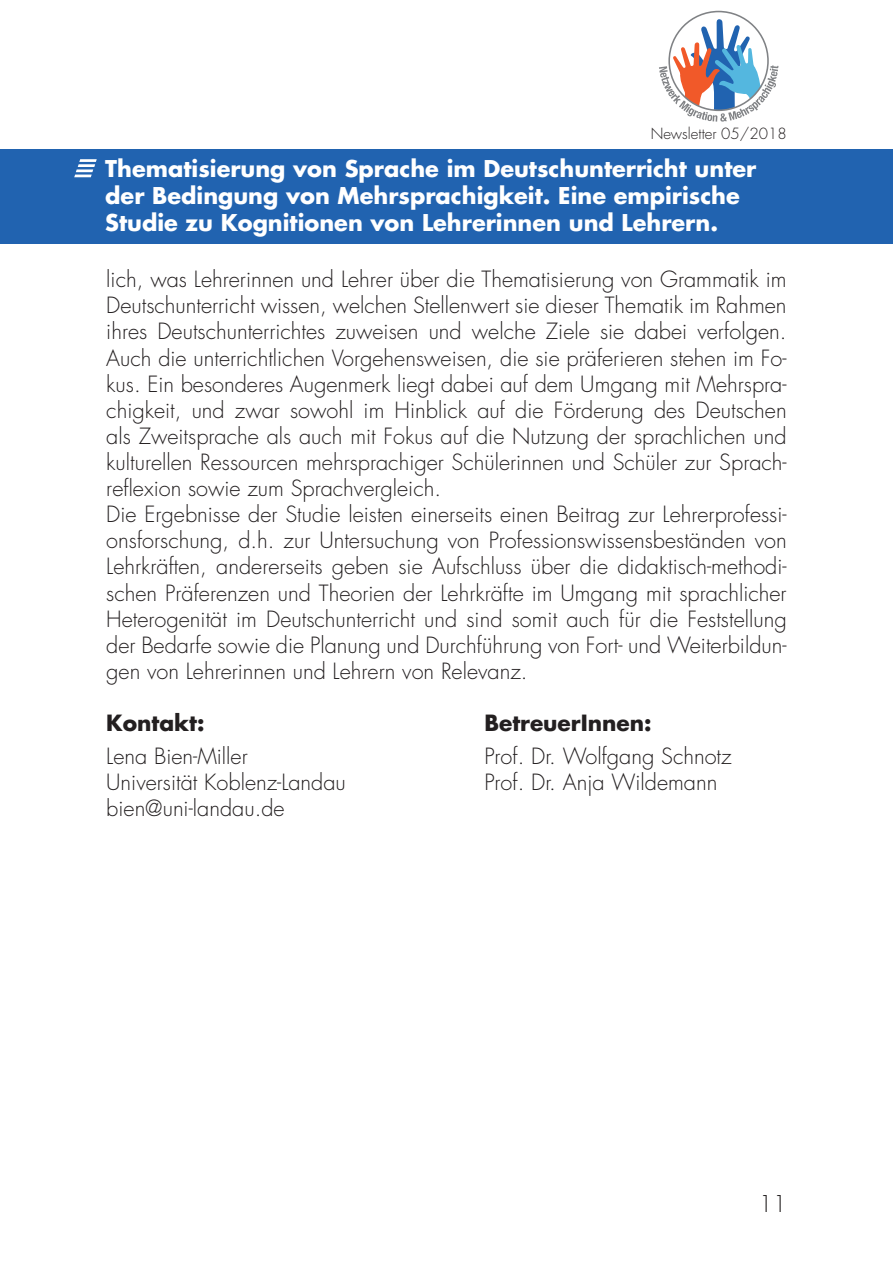
<style>
.page{position:relative;width:893px;height:1263px;background:#fff}
.page>*{position:absolute;margin:0;border:0;box-sizing:border-box;transform-origin:0 0}
.t1{font:700 22.5px/27px "Futura Std";color:#fff}
.t2{font:300 22.5px "Futura Std";color:#231f20}
.t3{font:300 21.75px/26.1px "Futura Std";color:#231f20;text-align:justify}
.t4{font:700 21.75px "Futura Std";color:#231f20}
.t5{font:300 15px "Futura Std";color:#231f20}
</style>
<div class="page">
<svg style="left:659px;top:11px;width:119px;height:111px"></svg>
<div style="left:0;top:149px;width:893px;height:95px;background:#2163b0"></div>
<svg style="left:74px;top:159px;width:23px;height:18px"></svg>
<p class="t5" style="left:651px;top:125px;width:137px">Newsletter 05/2018</p>
<p class="t1" style="left:105px;top:155px;width:653px">Thematisierung von Sprache im Deutschunterricht unter der Bedingung von Mehrsprachigkeit. Eine empirische<br>Studie zu Kognitionen von Lehrerinnen und Lehrern.</p>
<p class="t3" style="left:106px;top:267px;width:682px">lich, was Lehrerinnen und Lehrer über die Thematisierung von Grammatik im Deutschunterricht wissen, welchen Stellenwert sie dieser Thematik im Rahmen ihres Deutschunterrichtes zuweisen und welche Ziele sie dabei verfolgen.<br>Auch die unterrichtlichen Vorgehensweisen, die sie präferieren stehen im Fo&shy;kus. Ein besonderes Augenmerk liegt dabei auf dem Umgang mit Mehrspra&shy;chigkeit, und zwar sowohl im Hinblick auf die Förderung des Deutschen als Zweitsprache als auch mit Fokus auf die Nutzung der sprachlichen und kulturellen Ressourcen mehrsprachiger Schülerinnen und Schüler zur Sprach&shy;reflexion sowie zum Sprachvergleich.</p>
<p class="t3" style="left:106px;top:502px;width:682px">Die Ergebnisse der Studie leisten einerseits einen Beitrag zur Lehrerprofessi&shy;onsforschung, d.h. zur Untersuchung von Professionswissensbeständen von Lehrkräften, andererseits geben sie Aufschluss über die didaktisch-methodi&shy;schen Präferenzen und Theorien der Lehrkräfte im Umgang mit sprachlicher Heterogenität im Deutschunterricht und sind somit auch für die Feststellung der Bedarfe sowie die Planung und Durchführung von Fort- und Weiterbildun&shy;gen von Lehrerinnen und Lehrern von Relevanz.</p>
<p class="t4" style="left:106px;top:708px;width:100px">Kontakt:</p>
<p class="t4" style="left:484px;top:708px;width:169px">BetreuerInnen:</p>
<p class="t3" style="left:106px;top:744px;width:143px">Lena Bien-Miller</p>
<p class="t3" style="left:484px;top:744px;width:249px">Prof. Dr. Wolfgang Schnotz</p>
<p class="t3" style="left:106px;top:770px;width:241px">Universität Koblenz-Landau</p>
<p class="t3" style="left:484px;top:770px;width:235px">Prof. Dr. Anja Wildemann</p>
<p class="t3" style="left:106px;top:796px;width:180px">bien@uni-landau.de</p>
<p class="t2" style="left:759px;top:1190px;width:29px">11</p>
</div>
